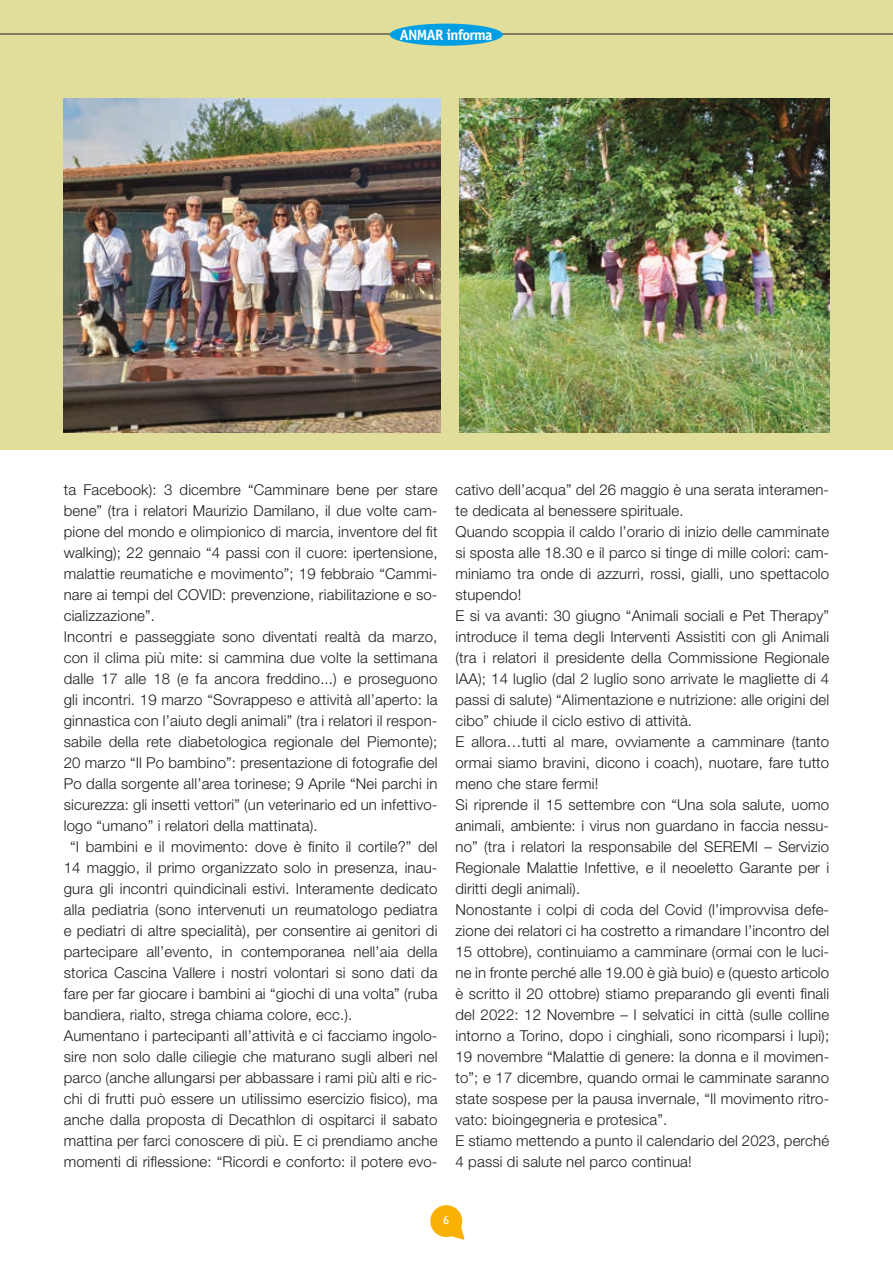
<style>
.page{position:relative;width:893px;height:1263px;background:#fff}
.page>*{position:absolute;margin:0;border:0;box-sizing:border-box;transform-origin:0 0}
.t1{font:300 15px/21px "Helvetica Neue LT Std";letter-spacing:.01em;color:#1d1d1b}
.t2{font:700 15px "Officina Sans";letter-spacing:-.045em;color:#fff}
.t3{font:12px "Gill Sans";color:#fff}
</style>
<div class="page">
<svg style="left:430px;top:1205px;width:35px;height:35px"></svg>
<div style="left:0;top:0;width:893px;height:449px;background:#e1dd9a"></div>
<hr style="left:0;top:34px;width:893px;height:1px;background:#1d1d1b">
<div style="left:390px;top:24px;width:113px;height:22px;background:#009fe3;border-radius:50%"></div>
<img style="left:459px;top:99px;width:370px;height:333px">
<img style="left:64px;top:99px;width:376px;height:333px">
<p class="t2" style="left:400px;top:25px;width:94px">ANMAR informa</p>
<p class="t1" style="left:64px;top:479px;width:375px">ta Facebook): 3 dicembre “Camminare bene per stare</p>
<p class="t1" style="left:64px;top:500px;width:375px">bene” (tra i relatori Maurizio Damilano, il due volte cam-</p>
<p class="t1" style="left:64px;top:521px;width:375px">pione del mondo e olimpionico di marcia, inventore del fit</p>
<p class="t1" style="left:64px;top:542px;width:375px">walking); 22 gennaio “4 passi con il cuore: ipertensione,</p>
<p class="t1" style="left:64px;top:563px;width:375px">malattie reumatiche e movimento”; 19 febbraio “Cammi-</p>
<p class="t1" style="left:64px;top:584px;width:375px">nare ai tempi del COVID: prevenzione, riabilitazione e so-</p>
<p class="t1" style="left:64px;top:605px;width:93px">cializzazione”.</p>
<p class="t1" style="left:64px;top:626px;width:375px">Incontri e passeggiate sono diventati realtà da marzo,</p>
<p class="t1" style="left:64px;top:647px;width:375px">con il clima più mite: si cammina due volte la settimana</p>
<p class="t1" style="left:64px;top:668px;width:375px">dalle 17 alle 18 (e fa ancora freddino...) e proseguono</p>
<p class="t1" style="left:64px;top:689px;width:375px">gli incontri. 19 marzo “Sovrappeso e attività all’aperto: la</p>
<p class="t1" style="left:64px;top:710px;width:375px">ginnastica con l’aiuto degli animali” (tra i relatori il respon-</p>
<p class="t1" style="left:64px;top:731px;width:375px">sabile della rete diabetologica regionale del Piemonte);</p>
<p class="t1" style="left:64px;top:752px;width:375px">20 marzo “Il Po bambino”: presentazione di fotografie del</p>
<p class="t1" style="left:64px;top:773px;width:375px">Po dalla sorgente all’area torinese; 9 Aprile “Nei parchi in</p>
<p class="t1" style="left:64px;top:794px;width:375px">sicurezza: gli insetti vettori” (un veterinario ed un infettivo-</p>
<p class="t1" style="left:64px;top:815px;width:255px">logo “umano” i relatori della mattinata).</p>
<p class="t1" style="left:70px;top:836px;width:369px">“I bambini e il movimento: dove è finito il cortile?” del</p>
<p class="t1" style="left:64px;top:857px;width:375px">14 maggio, il primo organizzato solo in presenza, inau-</p>
<p class="t1" style="left:64px;top:878px;width:375px">gura gli incontri quindicinali estivi. Interamente dedicato</p>
<p class="t1" style="left:64px;top:899px;width:375px">alla pediatria (sono intervenuti un reumatologo pediatra</p>
<p class="t1" style="left:64px;top:920px;width:375px">e pediatri di altre specialità), per consentire ai genitori di</p>
<p class="t1" style="left:64px;top:941px;width:375px">partecipare all’evento, in contemporanea nell’aia della</p>
<p class="t1" style="left:64px;top:962px;width:375px">storica Cascina Vallere i nostri volontari si sono dati da</p>
<p class="t1" style="left:64px;top:983px;width:375px">fare per far giocare i bambini ai “giochi di una volta” (ruba</p>
<p class="t1" style="left:64px;top:1004px;width:290px">bandiera, rialto, strega chiama colore, ecc.).</p>
<p class="t1" style="left:64px;top:1025px;width:375px">Aumentano i partecipanti all’attività e ci facciamo ingolo-</p>
<p class="t1" style="left:64px;top:1046px;width:375px">sire non solo dalle ciliegie che maturano sugli alberi nel</p>
<p class="t1" style="left:64px;top:1067px;width:375px">parco (anche allungarsi per abbassare i rami più alti e ric-</p>
<p class="t1" style="left:64px;top:1088px;width:375px">chi di frutti può essere un utilissimo esercizio fisico), ma</p>
<p class="t1" style="left:64px;top:1109px;width:375px">anche dalla proposta di Decathlon di ospitarci il sabato</p>
<p class="t1" style="left:64px;top:1130px;width:375px">mattina per farci conoscere di più. E ci prendiamo anche</p>
<p class="t1" style="left:64px;top:1151px;width:375px">momenti di riflessione: “Ricordi e conforto: il potere evo-</p>
<p class="t1" style="left:455px;top:479px;width:375px">cativo dell’acqua” del 26 maggio è una serata interamen&shy;te dedicata al benessere spirituale.<br>Quando scoppia il caldo l’orario di inizio delle camminate si sposta alle 18.30 e il parco si tinge di mille colori: cam&shy;miniamo tra onde di azzurri, rossi, gialli, uno spettacolo stupendo!<br>E si va avanti: 30 giugno “Animali sociali e Pet Therapy” introduce il tema degli Interventi Assistiti con gli Animali (tra i relatori il presidente della Commissione Regionale IAA); 14 luglio (dal 2 luglio sono arrivate le magliette di 4 passi di salute) “Alimentazione e nutrizione: alle origini del cibo” chiude il ciclo estivo di attività.<br>E allora…tutti al mare, ovviamente a camminare (tanto ormai siamo bravini, dicono i coach), nuotare, fare tutto meno che stare fermi!<br>Si riprende il 15 settembre con “Una sola salute, uomo animali, ambiente: i virus non guardano in faccia nessu&shy;no” (tra i relatori la responsabile del SEREMI – Servizio Regionale Malattie Infettive, e il neoeletto Garante per i diritti degli animali).<br>Nonostante i colpi di coda del Covid (l’improvvisa defe&shy;zione dei relatori ci ha costretto a rimandare l’incontro del 15 ottobre), continuiamo a camminare (ormai con le luci&shy;ne in fronte perché alle 19.00 è già buio) e (questo articolo è scritto il 20 ottobre) stiamo preparando gli eventi finali del 2022: 12 Novembre – I selvatici in città (sulle colline intorno a Torino, dopo i cinghiali, sono ricomparsi i lupi); 19 novembre “Malattie di genere: la donna e il movimen&shy;to”; e 17 dicembre, quando ormai le camminate saranno state sospese per la pausa invernale, “Il movimento ritro&shy;vato: bioingegneria e protesica”.<br>E stiamo mettendo a punto il calendario del 2023, perché 4 passi di salute nel parco continua!</p>
<p class="t3" style="left:443px;top:1213px;width:7px">6</p>
</div>
